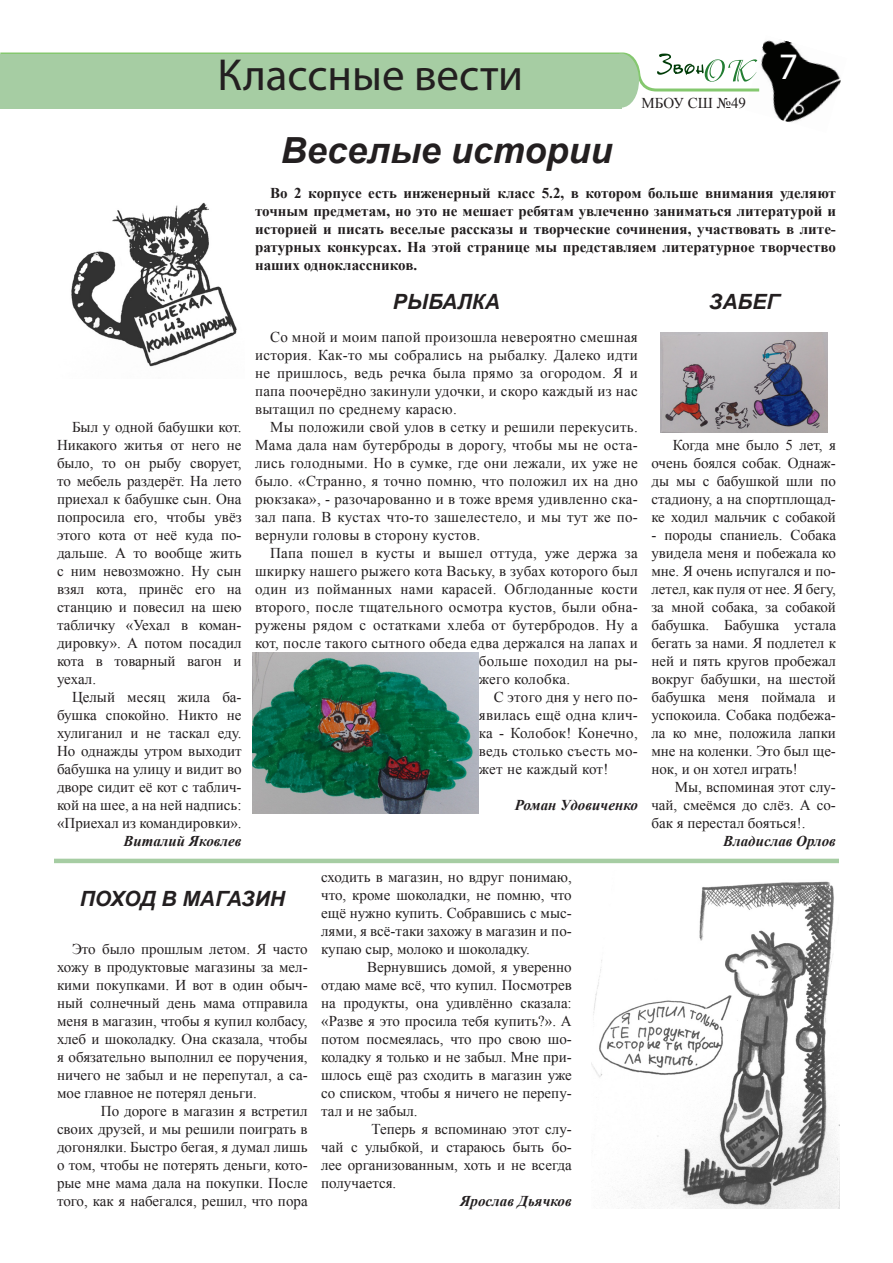
<style>
.page{position:relative;width:893px;height:1263px;background:#fff}
.page>*{position:absolute;margin:0;border:0;box-sizing:border-box;transform-origin:0 0}
.текст{font:45px "Myriad Pro";color:#231f20}
.t1{font:37.5px "Myriad Pro";color:#fff}
.Стиль_абзаца_1{font:italic 700 36px "Arial";color:#231f20}
.Стиль_абзаца_1-2{font:italic 700 21px "Arial";color:#231f20}
.текст-2{font:15px/18px "Times New Roman";color:#231f20;text-align:justify}
.текст-3{font:700 15px/18px "Times New Roman";color:#231f20;text-align:justify}
.текст-4{font:15px "Times New Roman";letter-spacing:.02em;color:#231f20}
.текст-5{font:italic 700 15px "Times New Roman";color:#231f20}
</style>
<div class="page">
<img style="left:762px;top:40px;width:79px;height:82px">
<svg style="left:0;top:52px;width:762px;height:41px"></svg>
<div style="left:604px;top:54px;width:35px;height:54px;background:#a6cda3;border-radius:50%"></div>
<div style="left:0;top:54px;width:622px;height:54px;background:#a6cda3"></div>
<img style="left:660px;top:333px;width:167px;height:99px">
<img style="left:591px;top:881px;width:248px;height:328px">
<img style="left:71px;top:202px;width:166px;height:165px">
<hr style="left:54px;top:859px;width:785px;height:4px;background:#a6cda3">
<img style="left:252px;top:652px;width:227px;height:161px">
<p class="текст" style="left:217px;top:47px;width:307px">Классные вести</p>
<h2 class="t1" style="left:779px;top:43px;width:21px">7</h2>
<p class="Стиль_абзаца_1" style="left:281px;top:126px;width:333px">Веселые истории</p>
<p class="текст-2" style="left:642px;top:94px;width:106px">МБОУ СШ №49</p>
<p class="текст-3" style="left:255px;top:183px;width:582px;text-indent:15px">Во 2 корпусе есть инженерный класс 5.2, в котором больше внимания уделяют точным предметам, но это не мешает ребятам увлеченно заниматься литературой и историей и писать веселые рассказы и творческие сочинения, участвовать в лите&shy;ратурных конкурсах. На этой странице мы представляем литературное творчество наших одноклассников.</p>
<p class="текст-2" style="left:57px;top:418px;width:186px;text-indent:15px">Был у одной бабушки кот.<br>Никакого житья от него не было, то он рыбу сворует, то мебель раздерёт. На лето приехал к бабушке сын. Она попросила его, чтобы увёз этого кота от неё куда по&shy;дальше. А то вообще жить с ним невозможно. Ну сын взял кота, принёс его на станцию и повесил на шею табличку «Уехал в коман&shy;дировку». А потом посадил кота в товарный вагон и уехал.</p>
<p class="текст-2" style="left:57px;top:688px;width:186px;text-indent:15px">Целый месяц жила ба&shy;бушка спокойно. Никто не хулиганил и не таскал еду.<br>Но однажды утром выходит бабушка на улицу и видит во дворе сидит её кот с таблич&shy;кой на шее, а на ней надпись: «Приехал из командировки».</p>
<p class="текст-5" style="left:123px;top:831px;width:120px">Виталий Яковлев</p>
<p class="Стиль_абзаца_1-2" style="left:393px;top:288px;width:109px">РЫБАЛКА</p>
<p class="текст-2" style="left:255px;top:328px;width:384px;text-indent:15px">Со мной и моим папой произошла невероятно смешная история. Как-то мы собрались на рыбалку. Далеко идти не пришлось, ведь речка была прямо за огородом. Я и папа поочерёдно закинули удочки, и скоро каждый из нас вытащил по среднему карасю.</p>
<p class="текст-2" style="left:255px;top:418px;width:384px;text-indent:15px">Мы положили свой улов в сетку и решили перекусить.<br>Мама дала нам бутерброды в дорогу, чтобы мы не оста&shy;лись голодными. Но в сумке, где они лежали, их уже не было. «Странно, я точно помню, что положил их на дно рюкзака», - разочарованно и в тоже время удивленно ска&shy;зал папа. В кустах что-то зашелестело, и мы тут же по&shy;вернули головы в сторону кустов.</p>
<p class="текст-4" style="left:270px;top:542px;width:369px">Папа пошел в кусты и вышел оттуда, уже держа за</p>
<p class="текст-4" style="left:255px;top:560px;width:384px">шкирку нашего рыжего кота Ваську, в зубах которого был</p>
<p class="текст-4" style="left:255px;top:578px;width:384px">один из пойманных нами карасей. Обглоданные кости</p>
<p class="текст-4" style="left:255px;top:596px;width:384px">второго, после тщательного осмотра кустов, были обна-</p>
<p class="текст-4" style="left:255px;top:614px;width:384px">ружены рядом с остатками хлеба от бутербродов. Ну а</p>
<p class="текст-4" style="left:255px;top:632px;width:384px">кот, после такого сытного обеда едва держался на лапах и</p>
<p class="текст-4" style="left:479px;top:650px;width:161px">больше походил на ры-</p>
<p class="текст-2" style="left:479px;top:670px;width:93px">жего колобка.</p>
<p class="текст-2" style="left:479px;top:688px;width:161px;text-indent:15px">С этого дня у него по&shy;явилась ещё одна клич&shy;ка - Колобок! Конечно, ведь столько съесть мо&shy;жет не каждый кот!</p>
<p class="текст-5" style="left:515px;top:795px;width:125px">Роман Удовиченко</p>
<p class="Стиль_абзаца_1-2" style="left:80px;top:885px;width:207px">ПОХОД В МАГАЗИН</p>
<p class="текст-2" style="left:57px;top:940px;width:252px;text-indent:15px">Это было прошлым летом. Я часто хожу в продуктовые магазины за мел&shy;кими покупками. И вот в один обыч&shy;ный солнечный день мама отправила меня в магазин, чтобы я купил колбасу, хлеб и шоколадку. Она сказала, чтобы я обязательно выполнил ее поручения, ничего не забыл и не перепутал, а са&shy;мое главное не потерял деньги.</p>
<p class="текст-2" style="left:57px;top:1102px;width:252px;text-indent:44px">По дороге в магазин я встретил своих друзей, и мы решили поиграть в догонялки. Быстро бегая, я думал лишь о том, чтобы не потерять деньги, кото&shy;рые мне мама дала на покупки. После того, как я набегался, решил, что пора</p>
<p class="текст-2" style="left:321px;top:868px;width:252px">сходить в магазин, но вдруг понимаю, что, кроме шоколадки, не помню, что ещё нужно купить. Собравшись с мыс&shy;лями, я всё-таки захожу в магазин и по&shy;купаю сыр, молоко и шоколадку.</p>
<p class="текст-2" style="left:321px;top:958px;width:252px;text-indent:46px">Вернувшись домой, я уверенно отдаю маме всё, что купил. Посмотрев на продукты, она удивлённо сказала: «Разве я это просила тебя купить?». А потом посмеялась, что про свою шо&shy;коладку я только и не забыл. Мне при&shy;шлось ещё раз сходить в магазин уже со списком, чтобы я ничего не перепу&shy;тал и не забыл.</p>
<p class="текст-2" style="left:321px;top:1120px;width:252px;text-indent:50px">Теперь я вспоминаю этот слу&shy;чай с улыбкой, и стараюсь быть бо&shy;лее организованным, хоть и не всегда получается.</p>
<p class="текст-5" style="left:460px;top:1191px;width:113px">Ярослав Дьячков</p>
<p class="Стиль_абзаца_1-2" style="left:709px;top:288px;width:72px">ЗАБЕГ</p>
<p class="текст-2" style="left:651px;top:436px;width:186px;text-indent:21px">Когда мне было 5 лет, я очень боялся собак. Однаж&shy;ды мы с бабушкой шли по стадиону, а на спортплощад&shy;ке ходил мальчик с собакой</p>
<p class="текст-2" style="left:651px;top:526px;width:186px">- породы спаниель. Собака увидела меня и побежала ко мне. Я очень испугался и по&shy;летел, как пуля от нее. Я бегу, за мной собака, за собакой бабушка. Бабушка устала бегать за нами. Я подлетел к ней и пять кругов пробежал вокруг бабушки, на шестой бабушка меня поймала и успокоила. Собака подбежа&shy;ла ко мне, положила лапки мне на коленки. Это был ще&shy;нок, и он хотел играть!</p>
<p class="текст-2" style="left:651px;top:778px;width:186px;text-indent:23px">Мы, вспоминая этот слу&shy;чай, смеёмся до слёз. А со&shy;бак я перестал бояться!.</p>
<p class="текст-5" style="left:723px;top:831px;width:114px">Владислав Орлов</p>
</div>
